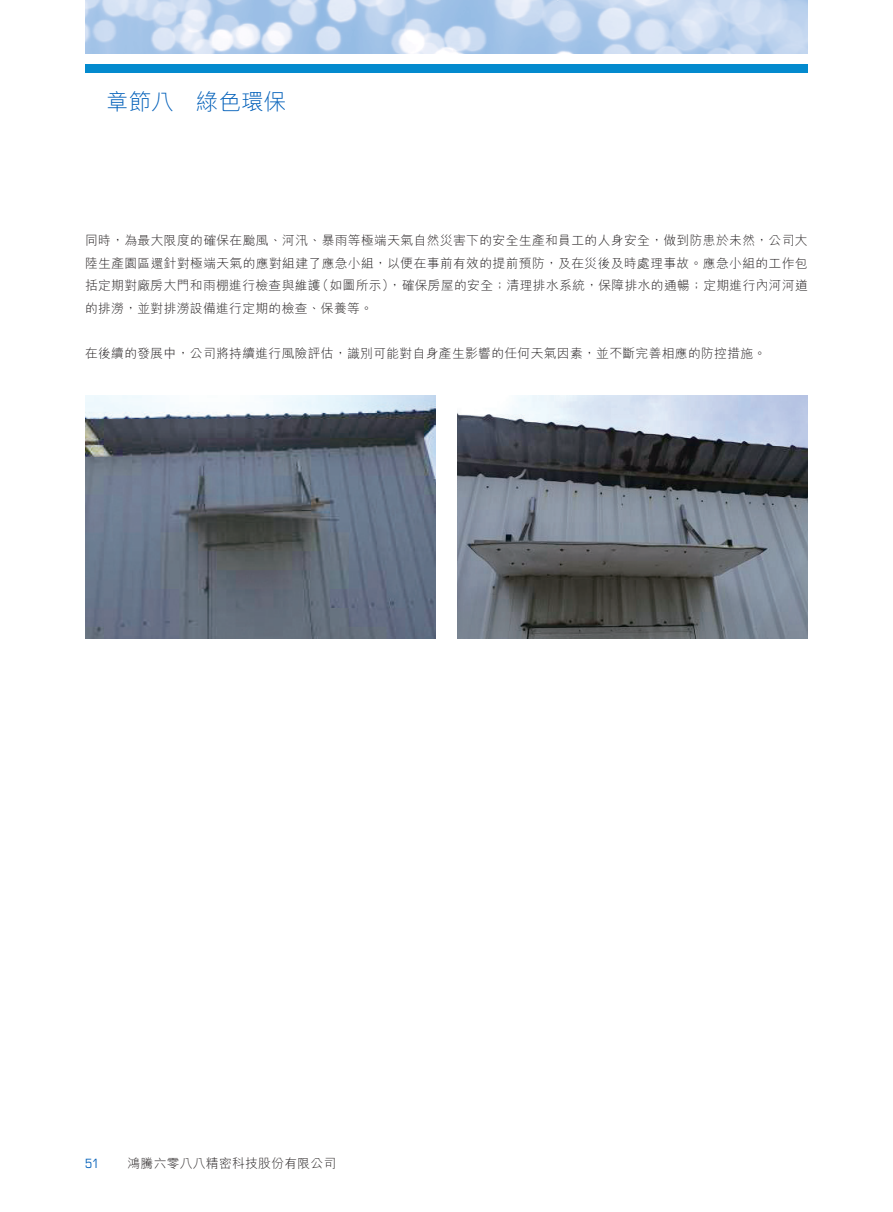
<style>
.page{position:relative;width:893px;height:1212px;background:#fff}
.page>*{position:absolute;margin:0;border:0;box-sizing:border-box;transform-origin:0 0}
.t1{font:300 22.5px "M Hei HK";color:#005fb9}
.t2{font:300 12.75px/22.5px "M Hei HK";letter-spacing:.03em;color:#231f20;text-align:right}
.t3{font:condensed 12.75px "Eurostile LT Std";color:#005fb9}
</style>
<div class="page">
<img style="left:85px;top:395px;width:351px;height:243px">
<img style="left:457px;top:396px;width:351px;height:242px">
<div style="left:85px;top:64px;width:723px;height:8px;background:#038ace"></div>
<img style="left:85px;top:0;width:723px;height:53px">
<h1 class="t1" style="left:106px;top:90px;width:69px">章節八</h1>
<h1 class="t1" style="left:196px;top:90px;width:91px">綠色環保</h1>
<p class="t2" style="left:85px;top:229px;width:724px">同時，為最大限度的確保在颱風、河汛、暴雨等極端天氣自然災害下的安全生產和員工的人身安全，做到防患於未然，公司大陸生產園區還針對極端天氣的應對組建了應急小組，以便在事前有效的提前預防，及在災後及時處理事故。應急小組的工作包（如圖所示，）確保房屋的安全；清理排水系統，保障排水的通暢；定期進行內河河道</p>
<p class="t2" style="left:85px;top:274px;width:289px;text-align:left">括定期對廠房大門和雨棚進行檢查與維護<br>的排澇，並對排澇設備進行定期的檢查、保養等。</p>
<p class="t2" style="left:85px;top:342px;width:683px">在後續的發展中，公司將持續進行風險評估，識別可能對自身產生影響的任何天氣因素，並不斷完善相應的防控措施。</p>
<p class="t3" style="left:85px;top:1155px;width:16px">51</p>
<p class="t2" style="left:128px;top:1152px;width:210px">鴻騰六零八八精密科技股份有限公司</p>
</div>
